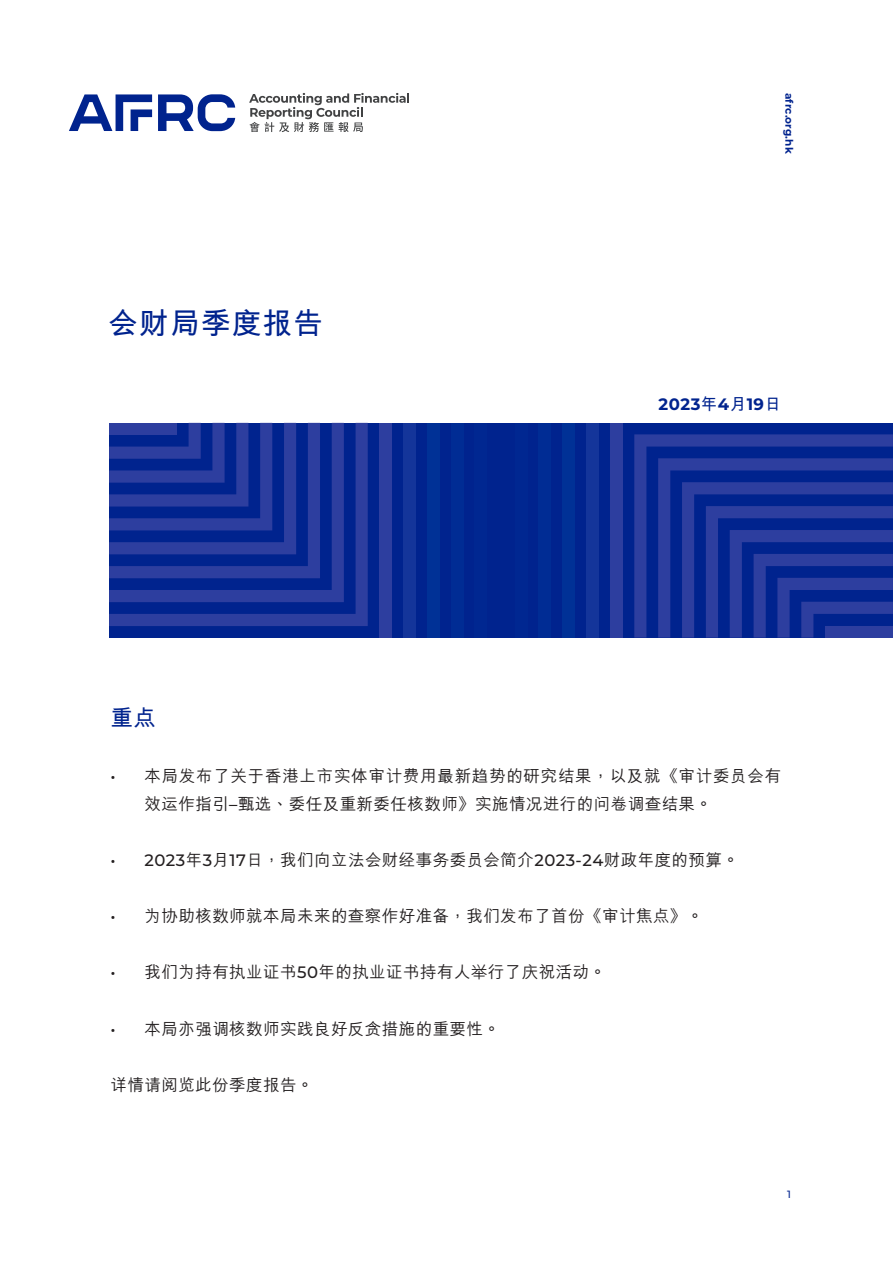
<style>
.page{position:relative;width:893px;height:1263px;background:#fff}
.page>*{position:absolute;margin:0;border:0;box-sizing:border-box;transform-origin:0 0}
.t1{font:700 30px "M Hei HKS";letter-spacing:.03em;color:#00238e}
.t2{font:700 22.5px "M Hei HKS";color:#00238e}
.t3{font:500 16.5px "M Hei HKS";letter-spacing:.025em;color:#231f20}
.t4{font:500 16.5px/28px "M Hei HKS";letter-spacing:.045em;color:#231f20}
.t5{font:700 16.5px "Montserrat";letter-spacing:.03em;color:#00238e}
.t6{font:700 10.5px "Montserrat";letter-spacing:.01em;color:#00238e}
.t7{font:500 10.5px "Montserrat";color:#00238e}
.s1{font-family:"M Hei HKS"}
.s2{font-family:"Montserrat"}
</style>
<div class="page">
<div style="left:109px;top:423px;width:784px;height:215px;background:#00238e"></div>
<svg style="left:634px;top:434px;width:259px;height:204px;fill:#283b9d"></svg>
<div style="left:610px;top:423px;width:13px;height:215px;background:#2d3e9f"></div>
<div style="left:587px;top:423px;width:12px;height:215px;background:#14359a"></div>
<div style="left:563px;top:423px;width:12px;height:215px;background:#003196"></div>
<div style="left:539px;top:423px;width:12px;height:215px;background:#002c94"></div>
<div style="left:515px;top:423px;width:12px;height:215px;background:#002791"></div>
<svg style="left:109px;top:423px;width:259px;height:203px;fill:#2c3d9e"></svg>
<div style="left:379px;top:423px;width:13px;height:215px;background:#2d3e9f"></div>
<div style="left:403px;top:423px;width:12px;height:215px;background:#14359a"></div>
<div style="left:427px;top:423px;width:12px;height:215px;background:#003196"></div>
<div style="left:451px;top:423px;width:12px;height:215px;background:#002c94"></div>
<div style="left:475px;top:423px;width:12px;height:215px;background:#002791"></div>
<svg style="left:249px;top:93px;width:160px;height:39px"></svg>
<svg style="left:69px;top:94px;width:83px;height:37px"></svg>
<svg style="left:158px;top:94px;width:77px;height:37px"></svg>
<h1 class="t1" style="left:108px;top:302px;width:217px">會財局季度報告</h1>
<h2 class="t2" style="left:111px;top:701px;width:47px">重點</h2>
<p class="t6" style="left:797px;top:93px;width:62px;rotate:90deg">afrc.org.hk</p>
<p class="t5" style="left:659px;top:392px;width:124px">2023<span class="s1">年</span>4<span class="s1">月</span>19<span class="s1">日</span></p>
<p class="t4" style="left:145px;top:761px;width:638px;text-indent:-34px"><span class="s2">•</span> 本局發布了關於香港上市實體審計費用最新趨勢的研究結果，以及就《審計委員會有效運作指引<span class="s2">–</span>甄選、委任及重新委任核數師》實施情況進行的問卷調查結果。</p>
<p class="t3" style="left:111px;top:848px;width:630px"><span class="s2">• 2023</span>年<span class="s2">3</span>月<span class="s2">17</span>日，我們向立法會財經事務委員會簡介<span class="s2">2023-24</span>財政年度的預算。</p>
<p class="t3" style="left:111px;top:904px;width:594px"><span class="s2">•</span> 為協助核數師就本局未來的查察作好準備，我們發布了首份《審計焦點》。</p>
<p class="t3" style="left:111px;top:960px;width:497px"><span class="s2">•</span> 我們為持有執業證書<span class="s2">50</span>年的執業證書持有人舉行了慶祝活動。</p>
<p class="t3" style="left:111px;top:1016px;width:391px"><span class="s2">•</span> 本局亦強調核數師實踐良好反貪措施的重要性。</p>
<p class="t3" style="left:111px;top:1073px;width:204px">詳情請閱覽此份季度報告。</p>
<p class="t7" style="left:787px;top:1187px;width:5px">1</p>
</div>
